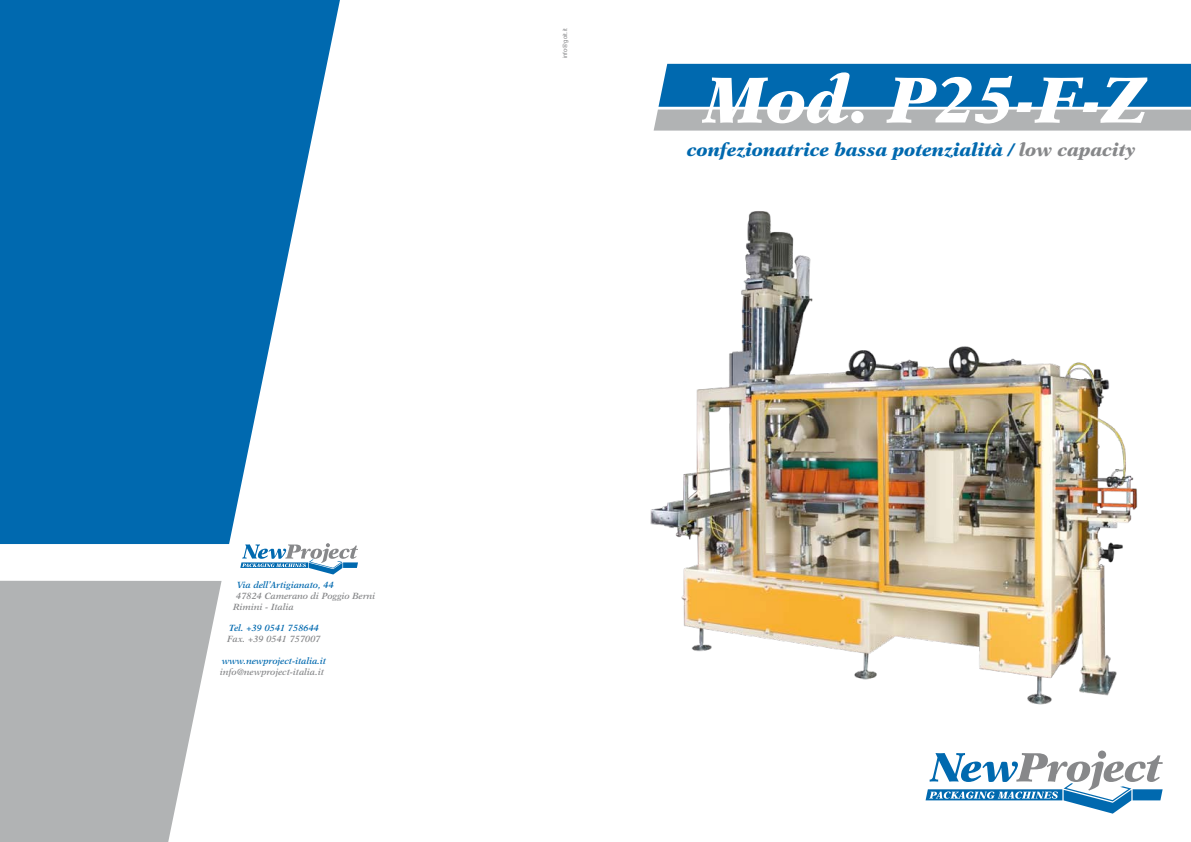
<style>
.page{position:relative;width:1191px;height:842px;background:#fff}
.page>*{position:absolute;margin:0;border:0;box-sizing:border-box;transform-origin:0 0}
.t1{font:italic 900 65px "New Aster";color:#fff}
.t2{font:italic 900 18px "New Aster";color:#0069af}
.t3{font:italic 600 9px/10.8px "New Aster";color:#87888a}
.t4{font:italic 600 9px "New Aster";color:#0069af}
.t5{font:6px "Helvetica";color:#87888a}
.s1{color:#87888a}
</style>
<div class="page">
<img style="left:650px;top:63px;width:519px;height:729px">
<svg style="left:653px;top:64px;width:538px;height:67px;background:#4689b5"></svg>
<svg style="left:0;top:0;width:340px;height:544px;fill:#0069af"></svg>
<svg style="left:0;top:581px;width:221px;height:261px;background:#babbbc"></svg>
<svg style="left:925px;top:750px;width:237px;height:64px"></svg>
<svg style="left:240px;top:543px;width:118px;height:31px"></svg>
<p class="t4" style="left:237px;top:580px;width:98px">Via dell’Artigianato, 44</p>
<p class="t3" style="left:233px;top:590px;width:144px;text-indent:3px">47824 Camerano di Poggio Berni<br>Rimini - Italia</p>
<p class="t4" style="left:229px;top:623px;width:91px">Tel. +39 0541 758644</p>
<p class="t3" style="left:227px;top:633px;width:95px">Fax. +39 0541 757007</p>
<p class="t4" style="left:222px;top:655px;width:106px">www.newproject-italia.it</p>
<p class="t3" style="left:220px;top:666px;width:105px">info@newproject-italia.it</p>
<p class="t5" style="left:560px;top:58px;width:32px;rotate:-90deg">info@goit.it</p>
<h1 class="t1" style="left:704px;top:61px;width:443px">Mod. P25-F-Z</h1>
<h2 class="t2" style="left:687px;top:139px;width:450px">confezionatrice bassa potenzialità / <span class="s1">low capacity</span></h2>
</div>
